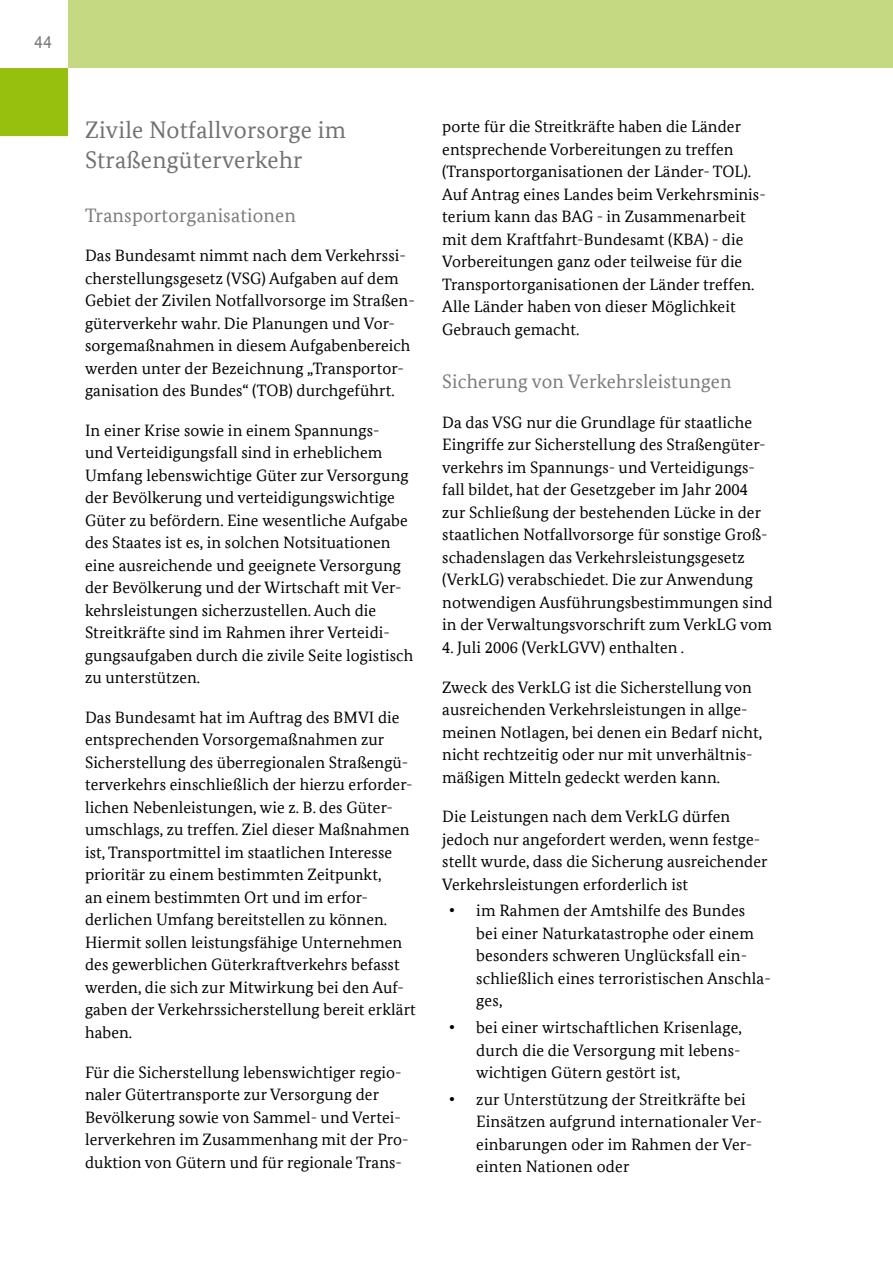
<style>
.page{position:relative;width:893px;height:1263px;background:#fff}
.page>*{position:absolute;margin:0;border:0;box-sizing:border-box;transform-origin:0 0}
.t1{font:24px/30px "Bundes Serif Office";letter-spacing:.01em;color:#707172}
.t2{font:19.5px "Bundes Serif Office";letter-spacing:.01em;color:#797a7c}
.t3{font:18px "Bundes Sans Office";color:#797a7c}
.t4{font:16.5px/22.5px "Bundes Serif Office";letter-spacing:.005em;color:#000}
.s1{font-family:"Arial"}
</style>
<div class="page">
<div style="left:68px;top:0;width:825px;height:68px;background:#c5d882"></div>
<div style="left:0;top:68px;width:68px;height:68px;background:#97bf0d"></div>
<p class="t3" style="left:34px;top:32px;width:19px">44</p>
<h1 class="t1" style="left:85px;top:114px;width:262px">Zivile Notfallvorsorge im<br>Straßengüterverkehr</h1>
<p class="t2" style="left:85px;top:204px;width:212px">Transportorganisationen</p>
<p class="t4" style="left:85px;top:244px;width:331px">Das Bundesamt nimmt nach dem Verkehrssi&shy;cherstellungsgesetz (VSG) Aufgaben auf dem Gebiet der Zivilen Notfallvorsorge im Straßen&shy;güterverkehr wahr. Die Planungen und Vor&shy;sorgemaßnahmen in diesem Aufgabenbereich werden unter der Bezeichnung „Transportor&shy;ganisation des Bundes“ (TOB) durchgeführt.</p>
<p class="t4" style="left:85px;top:419px;width:330px">In einer Krise sowie in einem Spannungs-<br>und Verteidigungsfall sind in erheblichem Umfang lebenswichtige Güter zur Versorgung der Bevölkerung und verteidigungswichtige Güter zu befördern. Eine wesentliche Aufgabe des Staates ist es, in solchen Notsituationen eine ausreichende und geeignete Versorgung der Bevölkerung und der Wirtschaft mit Ver&shy;kehrsleistungen sicherzustellen. Auch die Streitkräfte sind im Rahmen ihrer Verteidi&shy;gungsaufgaben durch die zivile Seite logistisch zu unterstützen.</p>
<p class="t4" style="left:85px;top:706px;width:332px">Das Bundesamt hat im Auftrag des BMVI die entsprechenden Vorsorgemaßnahmen zur Sicherstellung des überregionalen Straßengü&shy;terverkehrs einschließlich der hierzu erforder&shy;lichen Nebenleistungen, wie z. B. des Güter&shy;umschlags, zu treffen. Ziel dieser Maßnahmen ist, Transportmittel im staatlichen Interesse prioritär zu einem bestimmten Zeitpunkt,<br>an einem bestimmten Ort und im erfor&shy;derlichen Umfang bereitstellen zu können.<br>Hiermit sollen leistungsfähige Unternehmen des gewerblichen Güterkraftverkehrs befasst werden, die sich zur Mitwirkung bei den Auf&shy;gaben der Verkehrssicherstellung bereit erklärt haben.</p>
<p class="t4" style="left:85px;top:1060px;width:325px">Für die Sicherstellung lebenswichtiger regio&shy;naler Gütertransporte zur Versorgung der Bevölkerung sowie von Sammel- und Vertei&shy;lerverkehren im Zusammenhang mit der Pro&shy;duktion von Gütern und für regionale Trans-</p>
<p class="t4" style="left:442px;top:115px;width:325px">porte für die Streitkräfte haben die Länder entsprechende Vorbereitungen zu treffen (Transportorganisationen der Länder- TOL).<br>Auf Antrag eines Landes beim Verkehrsminis&shy;terium kann das BAG - in Zusammenarbeit mit dem Kraftfahrt-Bundesamt (KBA) - die Vorbereitungen ganz oder teilweise für die Transportorganisationen der Länder treffen.<br>Alle Länder haben von dieser Möglichkeit Gebrauch gemacht.</p>
<p class="t2" style="left:442px;top:370px;width:291px">Sicherung von Verkehrsleistungen</p>
<p class="t4" style="left:442px;top:411px;width:332px">Da das VSG nur die Grundlage für staatliche Eingriffe zur Sicherstellung des Straßengüter&shy;verkehrs im Spannungs- und Verteidigungs&shy;fall bildet, hat der Gesetzgeber im Jahr 2004 zur Schließung der bestehenden Lücke in der staatlichen Notfallvorsorge für sonstige Groß&shy;schadenslagen das Verkehrsleistungsgesetz (VerkLG) verabschiedet. Die zur Anwendung notwendigen Ausführungsbestimmungen sind in der Verwaltungsvorschrift zum VerkLG vom</p>
<p class="t4" style="left:442px;top:636px;width:243px">4. Juli 2006 (VerkLGVV) enthalten .</p>
<p class="t4" style="left:442px;top:675px;width:321px">Zweck des VerkLG ist die Sicherstellung von ausreichenden Verkehrsleistungen in allge&shy;meinen Notlagen, bei denen ein Bedarf nicht, nicht rechtzeitig oder nur mit unverhältnis&shy;mäßigen Mitteln gedeckt werden kann.</p>
<p class="t4" style="left:442px;top:805px;width:327px">Die Leistungen nach dem VerkLG dürfen jedoch nur angefordert werden, wenn festge&shy;stellt wurde, dass die Sicherung ausreichender Verkehrsleistungen erforderlich ist</p>
<p class="t4" style="left:476px;top:899px;width:296px;text-indent:-27px"><span class="s1">•</span> im Rahmen der Amtshilfe des Bundes<br>bei einer Naturkatastrophe oder einem besonders schweren Unglücksfall ein&shy;schließlich eines terroristischen Anschla&shy;ges,</p>
<p class="t4" style="left:476px;top:1016px;width:267px;text-align:justify;text-indent:-27px"><span class="s1">•</span> bei einer wirtschaftlichen Krisenlage, durch die die Versorgung mit lebens&shy;wichtigen Gütern gestört ist,</p>
<p class="t4" style="left:476px;top:1088px;width:287px;text-indent:-27px"><span class="s1">•</span> zur Unterstützung der Streitkräfte bei Einsätzen aufgrund internationaler Ver&shy;einbarungen oder im Rahmen der Ver&shy;einten Nationen oder</p>
</div>
